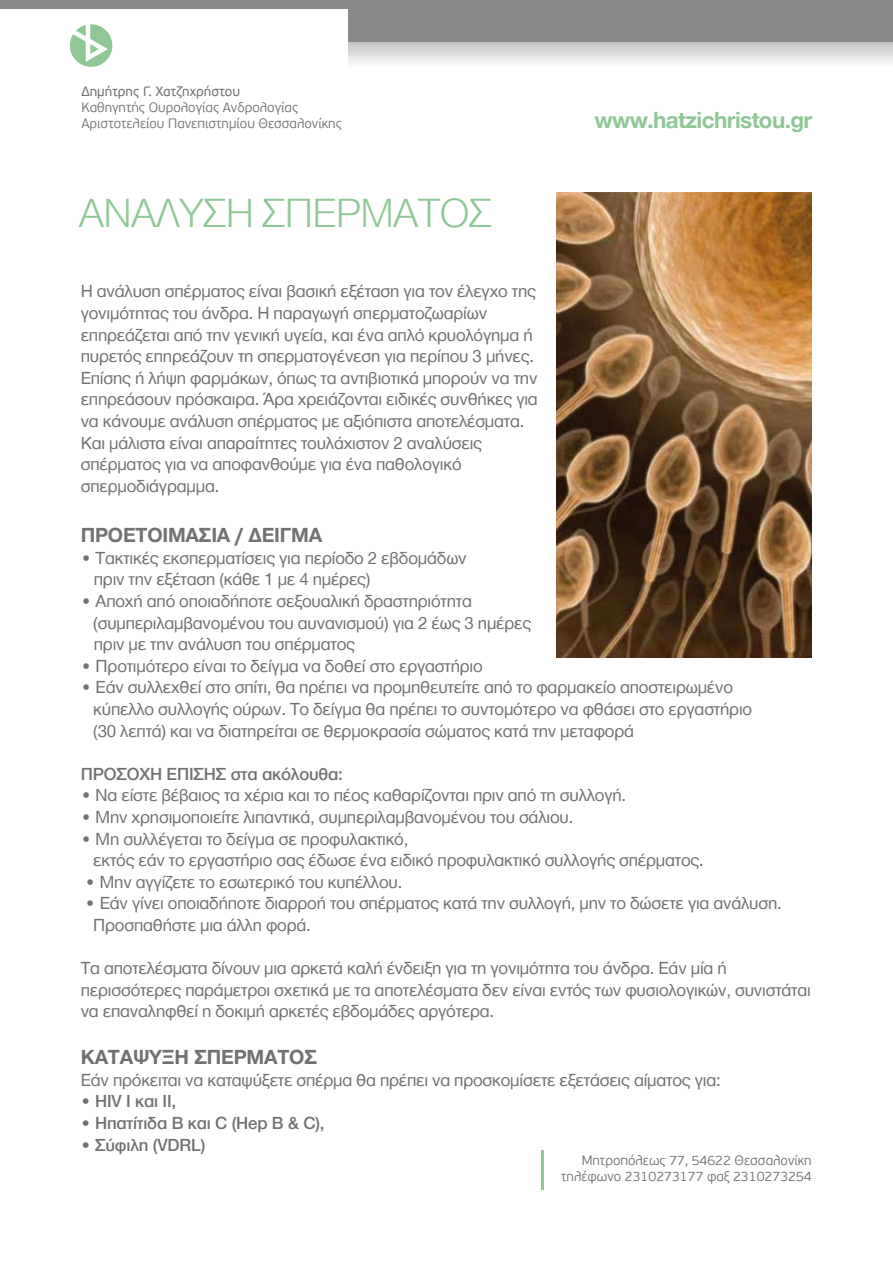
<style>
.page{position:relative;width:893px;height:1263px;background:#fff}
.page>*{position:absolute;margin:0;border:0;box-sizing:border-box;transform-origin:0 0}
.t1{font:300 42px "CF Helvetica";color:#8fc796}
.t2{font:700 24px "CF Helvetica";letter-spacing:-.025em;color:#8fc796}
.t3{font:700 21px "CF Helvetica";letter-spacing:-.01em;color:#707173}
.t4{font:18px/21.6px "CF Helvetica";letter-spacing:-.01em;color:#707173}
.t5{font:500 18px "CF Helvetica";letter-spacing:-.01em;color:#707173}
.t6{font:300 13.5px/16.2px "PF Beau Sans Pro";color:#707173}
.t7{font:13.5px "PF Beau Sans Pro";color:#707173}
</style>
<div class="page">
<div style="left:0;top:0;width:893px;height:9px;background:#87888a"></div>
<div style="left:349px;top:0;width:544px;height:43px;background:#87888a"></div>
<div style="left:349px;top:43px;width:544px;height:42px;background:linear-gradient(to bottom,#d0d1d3,#fff)"></div>
<svg style="left:69px;top:24px;width:44px;height:43px"></svg>
<hr style="left:541px;top:1150px;width:2px;height:40px;background:#8fc796">
<img style="left:557px;top:192px;width:254px;height:466px">
<p class="t7" style="left:81px;top:83px;width:160px">∆ηµήτρης Γ. Χατζηχρήστου</p>
<p class="t6" style="left:81px;top:99px;width:262px">Καθηγητής Ουρολογίας Ανδρολογίας<br>Αριστοτελείου Πανεπιστηµίου Θεσσαλονίκης</p>
<h1 class="t1" style="left:79px;top:191px;width:414px">ΑΝΑΛΥΣΗ ΣΠΕΡΜΑΤΟΣ</h1>
<h2 class="t2" style="left:595px;top:107px;width:219px">www.hatzichristou.gr</h2>
<p class="t4" style="left:81px;top:281px;width:459px">H ανάλυση σπέρµατος είναι βασική εξέταση για τον έλεγχο της γονιµότητας του άνδρα. Η παραγωγή σπερµατοζωαρίων επηρεάζεται από την γενική υγεία, και ένα απλό κρυολόγηµα ή πυρετός επηρεάζουν τη σπερµατογένεση για περίπου 3 µήνες.<br>Επίσης ή λήψη φαρµάκων, όπως τα αντιβιοτικά µπορούν να την επηρεάσουν πρόσκαιρα. Άρα χρειάζονται ειδικές συνθήκες για να κάνουµε ανάλυση σπέρµατος µε αξιόπιστα αποτελέσµατα.<br>Και µάλιστα είναι απαραίτητες τουλάχιστον 2 αναλύσεις σπέρµατος για να αποφανθούµε για ένα παθολογικό σπερµοδιάγραµµα.</p>
<p class="t3" style="left:81px;top:524px;width:243px">ΠΡΟΕΤΟΙΜΑΣΙΑ / ∆ΕΙΓΜΑ</p>
<p class="t4" style="left:94px;top:547px;width:374px;text-indent:-13px">• Τακτικές εκσπερµατίσεις για περίοδο 2 εβδοµάδων πριν την εξέταση (κάθε 1 µε 4 ηµέρες)</p>
<p class="t4" style="left:93px;top:590px;width:439px;text-indent:-13px">• Αποχή από οποιαδήποτε σεξουαλική δραστηριότητα (συµπεριλαµβανοµένου του αυνανισµού) για 2 έως 3 ηµέρες πριν µε την ανάλυση του σπέρµατος</p>
<p class="t4" style="left:81px;top:655px;width:404px">• Προτιµότερο είναι το δείγµα να δοθεί στο εργαστήριο</p>
<p class="t4" style="left:93px;top:677px;width:660px;text-indent:-13px">• Εάν συλλεχθεί στο σπίτι, θα πρέπει να προµηθευτείτε από το φαρµακείο αποστειρωµένο κύπελλο συλλογής ούρων. Το δείγµα θα πρέπει το συντοµότερο να φθάσει στο εργαστήριο (30 λεπτά) και να διατηρείται σε θερµοκρασία σώµατος κατά την µεταφορά</p>
<p class="t5" style="left:81px;top:764px;width:264px">ΠΡΟΣΟΧΗ ΕΠΙΣΗΣ στα ακόλουθα:</p>
<p class="t4" style="left:81px;top:785px;width:547px">• Να είστε βέβαιος τα χέρια και το πέος καθαρίζονται πριν από τη συλλογή.</p>
<p class="t4" style="left:81px;top:806px;width:494px">• Μην χρησιµοποιείτε λιπαντικά, συµπεριλαµβανοµένου του σάλιου.</p>
<p class="t4" style="left:93px;top:828px;width:612px;text-indent:-13px">• Μη συλλέγεται το δείγµα σε προφυλακτικό,<br>εκτός εάν το εργαστήριο σας έδωσε ένα ειδικό προφυλακτικό συλλογής σπέρµατος.</p>
<p class="t4" style="left:85px;top:871px;width:319px">• Μην αγγίζετε το εσωτερικό του κυπέλλου.</p>
<p class="t4" style="left:93px;top:893px;width:690px;text-indent:-8px">• Εάν γίνει οποιαδήποτε διαρροή του σπέρµατος κατά την συλλογή, µην το δώσετε για ανάλυση.<br>Προσπαθήστε µια άλλη φορά.</p>
<p class="t4" style="left:81px;top:957px;width:732px">Τα αποτελέσµατα δίνουν µια αρκετά καλή ένδειξη για τη γονιµότητα του άνδρα. Εάν µία ή περισσότερες παράµετροι σχετικά µε τα αποτελέσµατα δεν είναι εντός των φυσιολογικών, συνιστάται να επαναληφθεί η δοκιµή αρκετές εβδοµάδες αργότερα.</p>
<p class="t3" style="left:81px;top:1046px;width:238px">ΚΑΤΑΨΥΞΗ ΣΠΕΡΜΑΤΟΣ</p>
<p class="t4" style="left:81px;top:1069px;width:641px">Εάν πρόκειται να καταψύξετε σπέρµα θα πρέπει να προσκοµίσετε εξετάσεις αίµατος για:</p>
<p class="t5" style="left:81px;top:1092px;width:97px">• HIV I και ΙΙ,</p>
<p class="t5" style="left:81px;top:1113px;width:245px">• Ηπατίτιδα B και C (Hep B &amp; C),</p>
<p class="t5" style="left:81px;top:1135px;width:126px">• Σύφιλη (VDRL)</p>
<p class="t6" style="left:561px;top:1153px;width:252px;text-align:right">Μητροπόλεως 77, 54622 Θεσσαλονίκη τηλέφωνο 2310273177 φαξ 2310273254</p>
</div>
